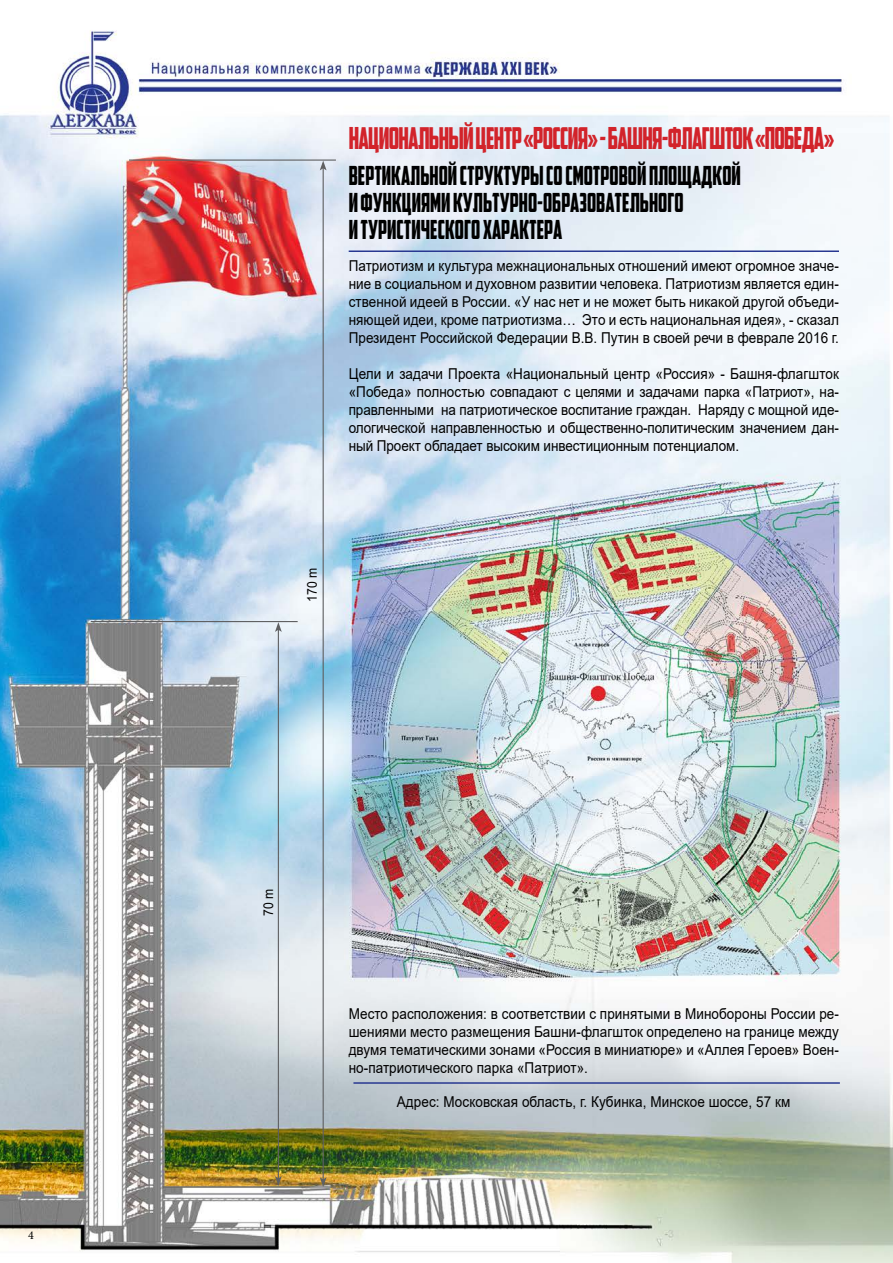
<style>
.page{position:relative;width:893px;height:1263px;background:#fff}
.page>*{position:absolute;margin:0;border:0;box-sizing:border-box;transform-origin:0 0}
.t1{font:30px "AA American Captain";letter-spacing:-.03em;color:#d2232a;scale:.8 1}
.t2{font:26.25px/27px "AA American Captain";color:#000;scale:.8 1}
.t3{font:15px/18px "Arial";letter-spacing:.005em;color:#000;text-align:justify;scale:.9 1}
.t4{font:13.5px "Arial";color:#000;scale:.9 1}
.t5{font:12px "Minion Pro";color:#000}
</style>
<div class="page">
<img style="left:0;top:30px;width:893px;height:1233px">
<hr style="left:349px;top:250px;width:490px;height:2px;background:#283891">
<hr style="left:353px;top:1082px;width:487px;height:2px;background:#283891">
<hr style="left:129px;top:159px;width:207px;height:2px;background:#5f6062">
<hr style="left:91px;top:621px;width:207px;height:1px;background:#5f6062">
<hr style="left:163px;top:1186px;width:173px;height:1px;background:#5f6062">
<hr style="left:323px;top:163px;width:1px;height:1020px;background:#5f6062">
<hr style="left:278px;top:628px;width:1px;height:555px;background:#5f6062">
<svg style="left:320px;top:161px;width:7px;height:9px"></svg>
<svg style="left:275px;top:622px;width:7px;height:10px"></svg>
<svg style="left:275px;top:1176px;width:7px;height:10px"></svg>
<svg style="left:320px;top:1177px;width:7px;height:10px"></svg>
<p class="t5" style="left:28px;top:1227px;width:7px">4</p>
<h1 class="t1" style="left:349px;top:120px;width:608px">Национальный центр «Россия» - Башня-Флагшток «ПОБЕДА»</h1>
<h2 class="t2" style="left:349px;top:162px;width:492px">вертикальной структуры со смотровой площадкой и функциями культурно-образовательного<br>и туристического характера</h2>
<p class="t3" style="left:349px;top:257px;width:546px">Патриотизм и культура межнациональных отношений имеют огромное значе&shy;ние в социальном и духовном развитии человека. Патриотизм является един&shy;ственной идеей в России. «У нас нет и не может быть никакой другой объеди&shy;няющей идеи, кроме патриотизма… Это и есть национальная идея», - сказал Президент Российской Федерации В.В. Путин в своей речи в феврале 2016 г.</p>
<p class="t3" style="left:349px;top:365px;width:546px">Цели и задачи Проекта «Национальный центр «Россия» - Башня-флагшток «Победа» полностью совпадают с целями и задачами парка «Патриот», на&shy;правленными на патриотическое воспитание граждан. Наряду с мощной иде&shy;ологической направленностью и общественно-политическим значением дан&shy;ный Проект обладает высоким инвестиционным потенциалом.</p>
<p class="t4" style="left:303px;top:602px;width:39px;rotate:-90deg">170 m</p>
<p class="t4" style="left:259px;top:916px;width:32px;rotate:-90deg">70 m</p>
<p class="t3" style="left:349px;top:1005px;width:546px">Место расположения: в соответствии с принятыми в Минобороны России ре&shy;шениями место размещения Башни-флагшток определено на границе между двумя тематическими зонами «Россия в миниатюре» и «Аллея Героев» Воен&shy;но-патриотического парка «Патриот».</p>
<p class="t3" style="left:397px;top:1093px;width:439px">Адрес: Московская область, г. Кубинка, Минское шоссе, 57 км</p>
</div>
